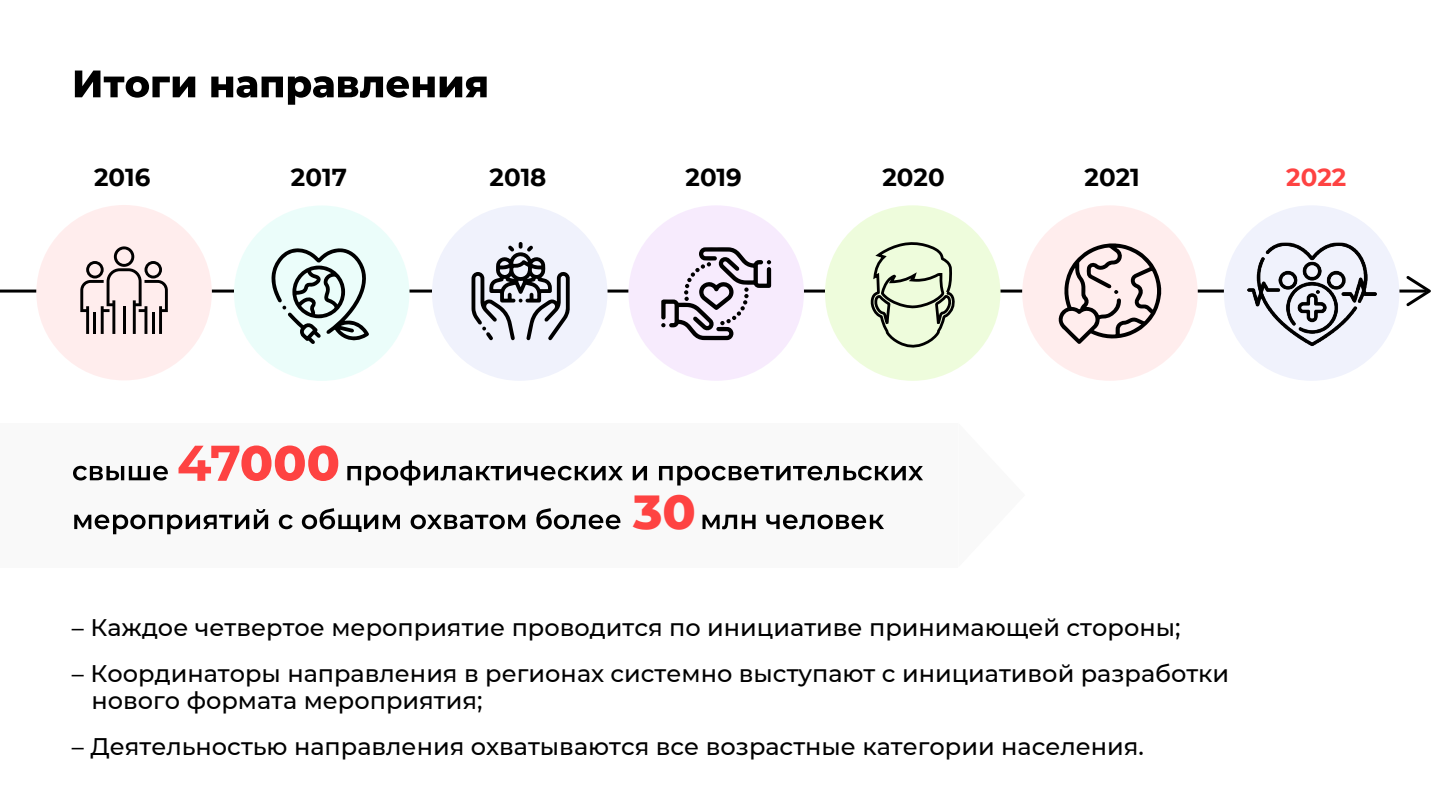
<style>
.page{position:relative;width:1440px;height:810px;background:#fff}
.page>*{position:absolute;margin:0;border:0;box-sizing:border-box;transform-origin:0 0}
.t1{font:800 48.75px "Montserrat";color:#fe4342}
.t2{font:700 24.53px "Montserrat";color:#000}
.t3{font:700 24.53px "Montserrat";color:#fe4342}
.t4{font:500 24px/27px "Montserrat";color:#000}
</style>
<div class="page">
<hr style="left:0;top:290px;width:1427px;height:3px;background:#000">
<svg style="left:1406px;top:276px;width:25px;height:30px"></svg>
<div style="left:36px;top:205px;width:176px;height:175px;background:#ffeded;border-radius:50%"></div>
<div style="left:1022px;top:205px;width:176px;height:176px;background:#ffeded;border-radius:50%"></div>
<svg style="left:1059px;top:243px;width:102px;height:101px"></svg>
<div style="left:0;top:423px;width:958px;height:144px;background:#f9f9f9"></div>
<div style="left:1224px;top:205px;width:175px;height:176px;background:#f0f2fc;border-radius:50%"></div>
<img style="left:1247px;top:242px;width:129px;height:104px">
<svg style="left:73px;top:70px;width:952px;height:465px"></svg>
<p class="t2" style="left:94px;top:159px;width:58px">2016</p>
<p class="t2" style="left:291px;top:159px;width:57px">2017</p>
<p class="t2" style="left:490px;top:159px;width:58px">2018</p>
<p class="t2" style="left:686px;top:159px;width:58px">2019</p>
<p class="t2" style="left:882px;top:159px;width:64px">2020</p>
<p class="t2" style="left:1085px;top:159px;width:57px">2021</p>
<p class="t3" style="left:1286px;top:159px;width:62px">2022</p>
<h1 class="t1" style="left:633px;top:476px;width:64px">30</h1>
<p class="t4" style="left:72px;top:613px;width:1110px">– Каждое четвертое мероприятие проводится по инициативе принимающей стороны;</p>
<p class="t4" style="left:91px;top:659px;width:1139px;text-indent:-19px">– Координаторы направления в регионах системно выступают с инициативой разработки нового формата мероприятия;</p>
<p class="t4" style="left:72px;top:732px;width:1074px">– Деятельностью направления охватываются все возрастные категории населения.</p>
</div>
